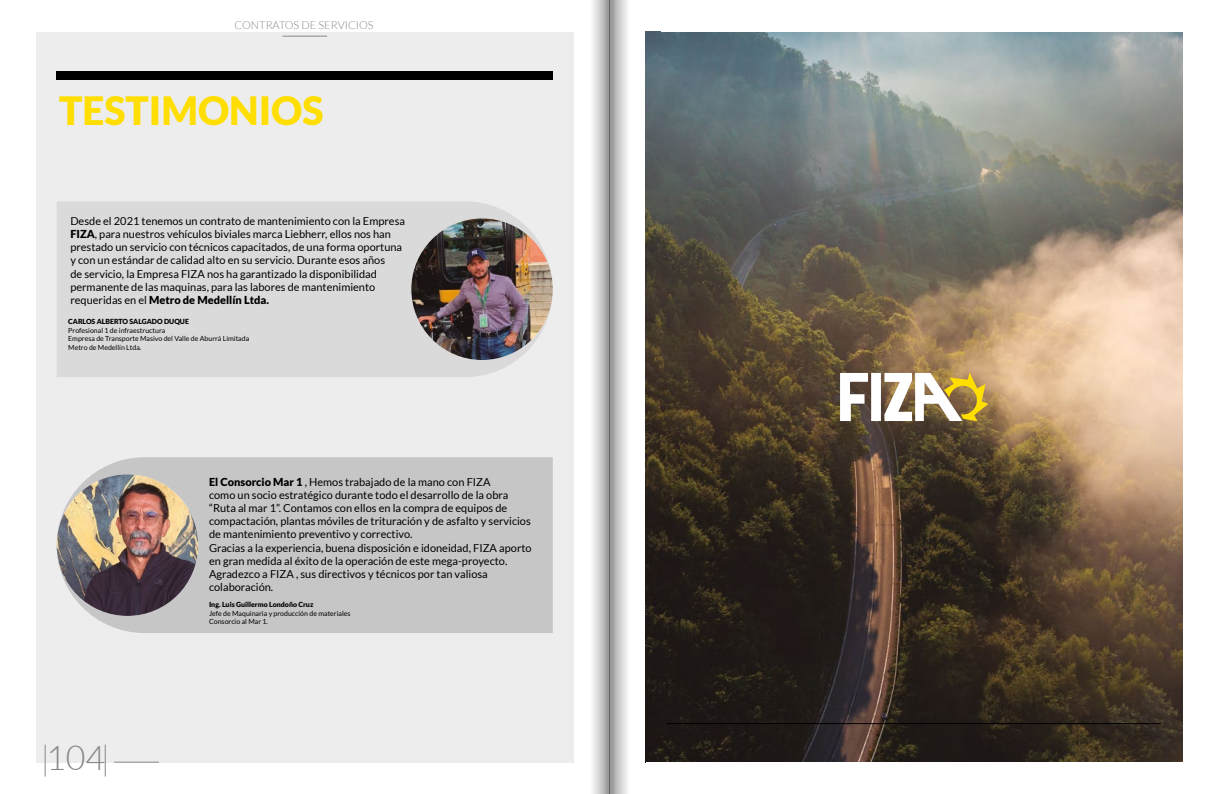
<style>
.page{position:relative;width:1219px;height:794px;background:#fff}
.page>*{position:absolute;margin:0;border:0;box-sizing:border-box;transform-origin:0 0}
.t1{font:900 39px "Lato";color:#ffde00}
.t2{font:300 34px "Lato";color:#878787}
.t3{font:11px/13.2px "Lato";color:#000}
.t4{font:300 11px "Lato";color:#878787}
.t5{font:7px/8.4px "Lato";color:#000}
.t6{font:900 7px "Lato";color:#000}
.s1{font-weight:900}
</style>
<div class="page">
<div style="left:36px;top:32px;width:537px;height:730px;background:#ededed"></div>
<hr style="left:114px;top:761px;width:45px;height:1px;background:#878787">
<hr style="left:105px;top:744px;width:1px;height:32px;background:#878787">
<hr style="left:45px;top:744px;width:1px;height:32px;background:#878787">
<div style="left:587px;top:0;width:22px;height:794px;background:linear-gradient(to right,#fff,#a3a3a3)"></div>
<svg style="left:609px;top:0;width:19px;height:794px;background:#c1c1c1"></svg>
<img style="left:646px;top:32px;width:537px;height:730px">
<div style="left:57px;top:201px;width:496px;height:176px;background:#dadada"></div>
<hr style="left:282px;top:36px;width:45px;height:1px;background:#878787">
<img style="left:411px;top:218px;width:142px;height:142px;border-radius:71px">
<div style="left:57px;top:457px;width:496px;height:176px;background:#c6c6c6"></div>
<img style="left:57px;top:474px;width:141px;height:142px;border-radius:71px">
<div style="left:57px;top:71px;width:496px;height:8px;background:#000"></div>
<hr style="left:666px;top:723px;width:495px;height:1px;background:#000">
<svg style="left:840px;top:373px;width:148px;height:48px"></svg>
<p class="t4" style="left:234px;top:19px;width:141px">CONTRATOS DE SERVICIOS</p>
<h1 class="t1" style="left:59px;top:88px;width:266px">TESTIMONIOS</h1>
<p class="t3" style="left:70px;top:214px;width:336px">Desde el 2021 tenemos un contrato de mantenimiento con la Empresa <span class="s1">FIZA</span>, para nuestros vehículos biviales marca Liebherr, ellos nos han prestado un servicio con técnicos capacitados, de una forma oportuna y con un estándar de calidad alto en su servicio. Durante esos años<br>de servicio, la Empresa FIZA nos ha garantizado la disponibilidad permanente de las maquinas, para las labores de mantenimiento requeridas en el <span class="s1">Metro de Medellín Ltda.</span></p>
<p class="t6" style="left:68px;top:318px;width:122px">CARLOS ALBERTO SALGADO DUQUE</p>
<p class="t5" style="left:68px;top:326px;width:183px">Profesional 1 de infraestructura<br>Empresa de Transporte Masivo del Valle de Aburrá Limitada<br>Metro de Medellín Ltda.</p>
<h2 class="t2" style="left:46px;top:740px;width:61px">104</h2>
<p class="t3" style="left:209px;top:475px;width:324px"><span class="s1">El Consorcio Mar 1</span> , Hemos trabajado de la mano con FIZA<br>como un socio estratégico durante todo el desarrollo de la obra “Ruta al mar 1”. Contamos con ellos en la compra de equipos de compactación, plantas móviles de trituración y de asfalto y servicios de mantenimiento preventivo y correctivo.<br>Gracias a la experiencia, buena disposición e idoneidad, FIZA aporto en gran medida al éxito de la operación de este mega-proyecto.<br>Agradezco a FIZA , sus directivos y técnicos por tan valiosa colaboración.</p>
<p class="t6" style="left:209px;top:600px;width:106px">Ing. Luis Guillermo Londoño Cruz</p>
<p class="t5" style="left:209px;top:609px;width:143px">Jefe de Maquinaria y producción de materiales<br>Consorcio al Mar 1.</p>
</div>
